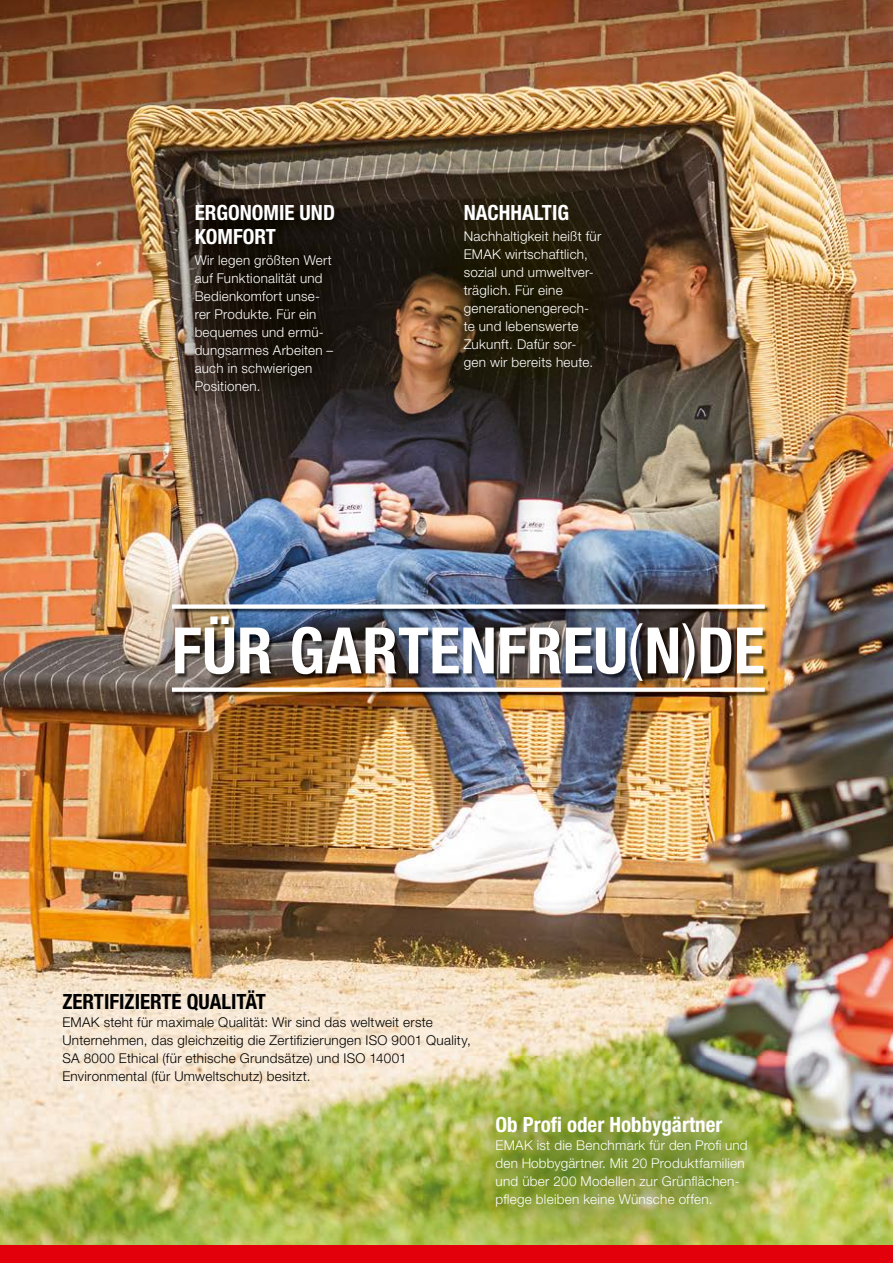
<style>
.page{position:relative;width:893px;height:1263px;background:#fff}
.page>*{position:absolute;margin:0;border:0;box-sizing:border-box;transform-origin:0 0}
.t1{font:700 condensed 64.2px "Helvetica Neue LT Pro";letter-spacing:.005em;color:#fff}
.t2{font:700 condensed 21px/24px "Helvetica Neue LT Pro";color:#fff}
.t3{font:700 condensed 21px "Helvetica Neue LT Pro";color:#000}
.t4{font:300 13.5px/18px "Helvetica Neue LT Pro";letter-spacing:.02em;color:#fff}
.t5{font:300 13.5px/18px "Helvetica Neue LT Pro";letter-spacing:.02em;color:#000}
.s1{font-weight:400}
</style>
<div class="page">
<img style="left:0;top:0;width:893px;height:1246px">
<img style="left:436px;top:1057px;width:369px;height:189px">
<img style="left:172px;top:182px;width:185px;height:232px">
<img style="left:173px;top:605px;width:596px;height:91px">
<div style="left:172px;top:604px;width:593px;height:5px;background:#fff"></div>
<div style="left:172px;top:687px;width:593px;height:5px;background:#fff"></div>
<img style="left:385px;top:126px;width:289px;height:321px">
<div style="left:0;top:1246px;width:893px;height:17px;background:#e3000b"></div>
<h2 class="t2" style="left:195px;top:201px;width:142px">ERGONOMIE UND<br>KOMFORT</h2>
<p class="t4" style="left:195px;top:251px;width:140px">Wir legen größten Wert auf Funktionalität und<br>Bedienkomfort unse&shy;rer Produkte. Für ein bequemes und ermü&shy;dungsarmes Arbeiten – auch in schwierigen<br>Positionen.</p>
<h2 class="t2" style="left:464px;top:201px;width:107px">NACHHALTIG</h2>
<p class="t4" style="left:464px;top:227px;width:139px">Nachhaltigkeit heißt für<br>EMAK wirtschaftlich, sozial und umwelt ver&shy;träglich. Für eine generationengerech&shy;te und lebenswerte<br>Zukunft. Dafür sor - gen wir bereits heute.</p>
<h1 class="t1" style="left:172px;top:612px;width:594px">FÜR GARTENFREU<span class="s1">(</span>N<span class="s1">)</span>DE</h1>
<h2 class="t3" style="left:62px;top:989px;width:205px">ZERTIFIZIERTE QUALITÄT</h2>
<p class="t5" style="left:62px;top:1013px;width:410px">EMAK steht für maximale Qualität: Wir sind das weltweit erste Unternehmen, das gleichzeitig die Zertifizierungen ISO 9001 Quality, SA 8000 Ethical (für ethische Grundsätze) und ISO 14001<br>Environmental (für Umweltschutz) besitzt.</p>
<h2 class="t2" style="left:496px;top:1112px;width:228px">Ob Profi oder Hobbygärtner</h2>
<p class="t4" style="left:496px;top:1136px;width:254px">EMAK ist die Benchmark für den Profi und den Hobbygärtner. Mit 20 Produktfamilien und über 200 Modellen zur Grünflächen - pflege bleiben keine Wünsche offen.</p>
</div>
